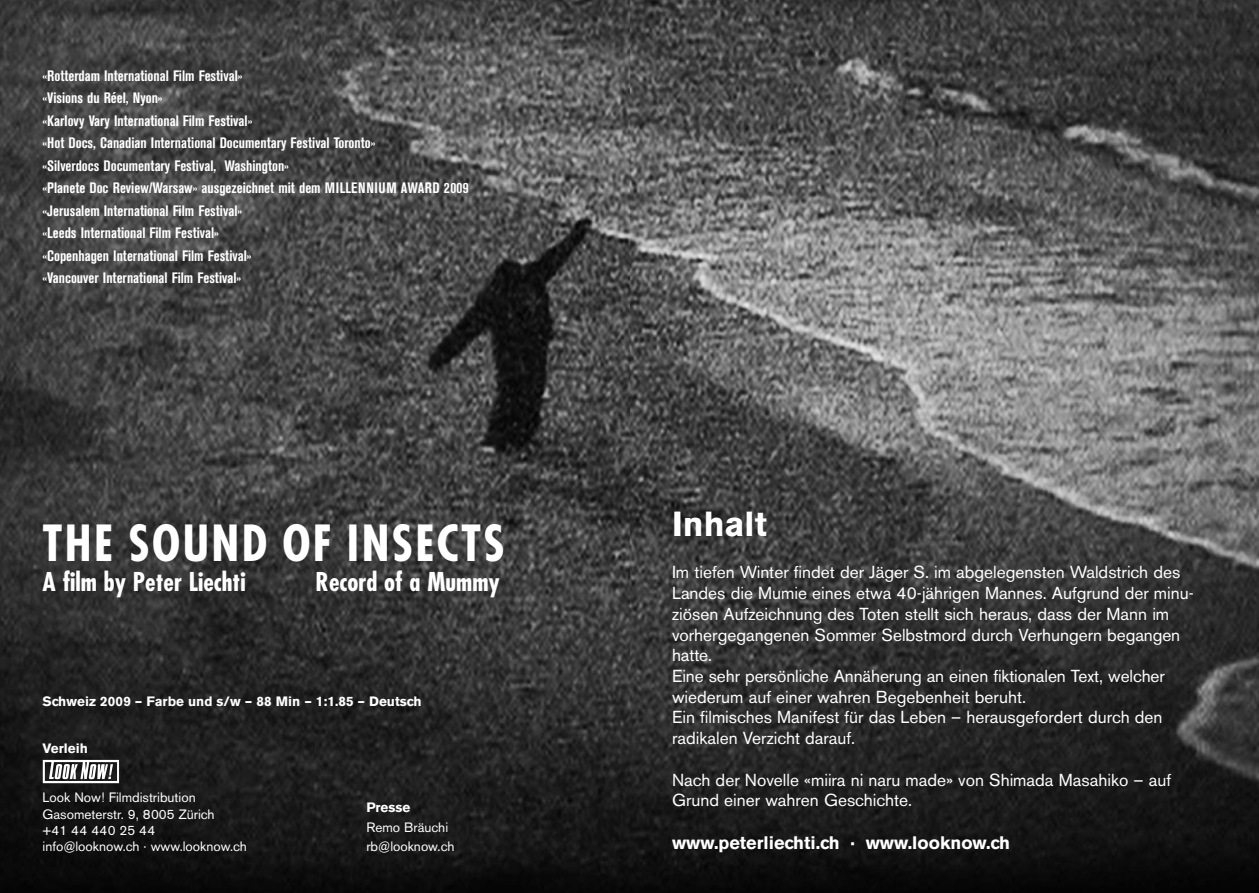
<style>
.page{position:relative;width:1259px;height:893px;background:#fff}
.page>*{position:absolute;margin:0;border:0;box-sizing:border-box;transform-origin:0 0}
.t1{font:700 condensed 48.45px "Futura";letter-spacing:.05em;color:#fff}
.t2{font:700 34.5px "Akzidenz Grotesk BE";color:#fff}
.t3{font:700 condensed 25.35px "Futura";color:#fff}
.t4{font:700 18px "Akzidenz Grotesk BE";color:#fff}
.t5{font:17.25px/20.7px "Akzidenz Grotesk BE";color:#fff}
.t6{font:700 condensed 15px/22.5px "Akzidenz Grotesk BE";color:#fff}
.t7{font:13.5px/16.2px "Akzidenz Grotesk BE";color:#fff}
.t8{font:700 13.5px "Akzidenz Grotesk BE";color:#fff}
</style>
<div class="page">
<img style="left:629px;top:0;width:630px;height:893px">
<svg style="left:0;top:0;width:629px;height:893px;background:#383838"></svg>
<img style="left:43px;top:760px;width:76px;height:24px">
<p class="t6" style="left:43px;top:65px;width:428px">«Rotterdam International Film Festival»<br>«Visions du Réel, Nyon»<br>«Karlovy Vary International Film Festival»<br>«Hot Docs, Canadian International Documentary Festival Toronto»<br>«Silverdocs Documentary Festival, Washington»<br>«Planete Doc Review/Warsaw» ausgezeichnet mit dem MILLENNIUM AWARD 2009 «Jerusalem International Film Festival»<br>«Leeds International Film Festival»<br>«Copenhagen International Film Festival»<br>«Vancouver International Film Festival»</p>
<h1 class="t1" style="left:43px;top:522px;width:464px">THE SOUND OF INSECTS</h1>
<h3 class="t3" style="left:43px;top:571px;width:205px">A film by Peter Liechti</h3>
<h3 class="t3" style="left:316px;top:571px;width:186px">Record of a Mummy</h3>
<p class="t8" style="left:43px;top:696px;width:380px">Schweiz 2009 – Farbe und s/w – 88 Min – 1:1.85 – Deutsch</p>
<p class="t8" style="left:43px;top:744px;width:47px">Verleih</p>
<p class="t7" style="left:43px;top:791px;width:206px">Look Now! Filmdistribution<br>Gasometerstr. 9, 8005 Zürich<br>+41 44 440 25 44 info@looknow.ch · www.looknow.ch</p>
<p class="t8" style="left:366px;top:803px;width:45px">Presse</p>
<p class="t7" style="left:366px;top:819px;width:90px;line-height:19.5px">Remo Bräuchi rb@looknow.ch</p>
<h2 class="t2" style="left:672px;top:512px;width:96px">Inhalt</h2>
<p class="t5" style="left:672px;top:564px;width:523px">Im tiefen Winter findet der Jäger S. im abgelegensten Waldstrich des Landes die Mumie eines etwa 40-jährigen Mannes. Aufgrund der minu - ziösen Aufzeichnung des Toten stellt sich heraus, dass der Mann im vorhergegangenen Sommer Selbstmord durch Verhungern begangen hatte.<br>Eine sehr persönliche Annäherung an einen fiktionalen Text, welcher wiederum auf einer wahren Begebenheit beruht.<br>Ein filmisches Manifest für das Leben – herausgefordert durch den radikalen Verzicht darauf.</p>
<p class="t5" style="left:672px;top:771px;width:500px">Nach der Novelle «miira ni naru made» von Shimada Masahiko – auf<br>Grund einer wahren Geschichte.</p>
<p class="t4" style="left:672px;top:837px;width:340px">www.peterliechti.ch · www.looknow.ch</p>
</div>
